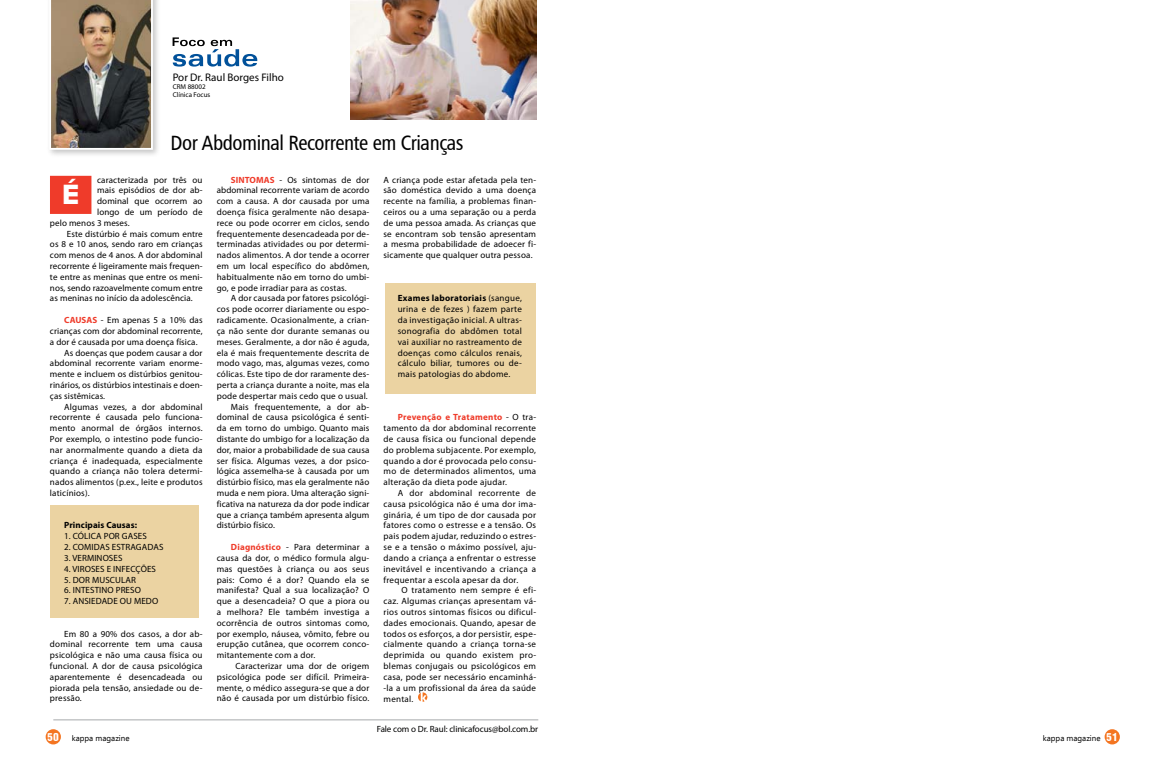
<style>
.page{position:relative;width:1163px;height:766px;background:#fff}
.page>*{position:absolute;margin:0;border:0;box-sizing:border-box;transform-origin:0 0}
.t1{font:28.9px "Proxima Nova Extrabld";color:#fff}
.t2{font:20.7px "Humanist 777 BT Roman Condensed B";letter-spacing:-.02em;color:#000}
.t3{font:11px "Myriad Pro";color:#000}
.t4{font:9px/10.8px "Myriad Pro";letter-spacing:.015em;color:#000;text-align:justify}
.t5{font:9px "Myriad Pro";letter-spacing:-.01em;color:#000}
.t6{font:700 9px "Myriad Pro";letter-spacing:.01em;color:#000}
.t7{font:8px "Ebrima";color:#000}
.t8{font:7px/8px "Myriad Pro";color:#000}
.s1{font-weight:700;color:#ef3b2a}
.s2{font-weight:700}
.s3{font-family:"Helvetica Condensed Black Se";font-size:12px;color:#fff}
</style>
<div class="page">
<div style="left:1104px;top:729px;width:15px;height:15px;background:#f47521;border-radius:50%"></div>
<div style="left:46px;top:729px;width:15px;height:15px;background:#f47521;border-radius:50%"></div>
<div style="left:50px;top:505px;width:148px;height:112px;background:#ebd3a2"></div>
<div style="left:385px;top:283px;width:151px;height:110px;background:#ebd3a2"></div>
<svg style="left:418px;top:692px;width:9px;height:9px"></svg>
<div style="left:46px;top:0;width:115px;height:157px;background:#000;opacity:.23"></div>
<img style="left:49px;top:0;width:104px;height:150px">
<svg style="left:172px;top:37px;width:85px;height:30px"></svg>
<hr style="left:53px;top:719px;width:485px;height:1px;background:#a7a9ac">
<img style="left:350px;top:0;width:186px;height:119px">
<div style="left:50px;top:176px;width:41px;height:38px;background:#ef3b2a"></div>
<p class="t3" style="left:173px;top:71px;width:113px">Por Dr. Raul Borges Filho</p>
<p class="t8" style="left:173px;top:83px;width:39px">CRM 88002<br>Clínica Focus</p>
<h2 class="t2" style="left:170px;top:129px;width:294px">Dor Abdominal Recorrente em Crianças</h2>
<p class="t4" style="left:97px;top:174px;width:107px">caracterizada por três ou</p>
<p class="t4" style="left:97px;top:185px;width:107px">mais episódios de dor ab-</p>
<p class="t4" style="left:97px;top:195px;width:107px">dominal que ocorrem ao</p>
<p class="t4" style="left:97px;top:206px;width:107px">longo de um período de</p>
<p class="t4" style="left:50px;top:217px;width:81px">pelo menos 3 meses.</p>
<p class="t4" style="left:67px;top:228px;width:137px">Este distúrbio é mais comum entre</p>
<p class="t4" style="left:50px;top:239px;width:154px">os 8 e 10 anos, sendo raro em crianças</p>
<p class="t4" style="left:50px;top:249px;width:154px">com menos de 4 anos. A dor abdominal</p>
<p class="t4" style="left:50px;top:260px;width:154px">recorrente é ligeiramente mais frequen-</p>
<p class="t4" style="left:50px;top:271px;width:154px">te entre as meninas que entre os meni-</p>
<p class="t4" style="left:50px;top:282px;width:154px">nos, sendo razoavelmente comum entre</p>
<p class="t4" style="left:50px;top:293px;width:144px">as meninas no início da adolescência.</p>
<p class="t4" style="left:64px;top:314px;width:140px"><span class="s1">CAUSAS</span> - Em apenas 5 a 10% das</p>
<p class="t4" style="left:50px;top:325px;width:154px">crianças com dor abdominal recorrente,</p>
<p class="t4" style="left:50px;top:336px;width:149px">a dor é causada por uma doença física.</p>
<p class="t4" style="left:64px;top:347px;width:140px">As doenças que podem causar a dor</p>
<p class="t4" style="left:50px;top:357px;width:154px">abdominal recorrente variam enorme-</p>
<p class="t4" style="left:50px;top:368px;width:154px">mente e incluem os distúrbios genitou-</p>
<p class="t4" style="left:50px;top:379px;width:154px">rinários, os distúrbios intestinais e doen-</p>
<p class="t4" style="left:50px;top:390px;width:57px">ças sistêmicas.</p>
<p class="t4" style="left:64px;top:401px;width:140px">Algumas vezes, a dor abdominal</p>
<p class="t4" style="left:50px;top:411px;width:154px">recorrente é causada pelo funciona-</p>
<p class="t4" style="left:50px;top:422px;width:154px">mento anormal de órgãos internos.</p>
<p class="t4" style="left:50px;top:433px;width:154px">Por exemplo, o intestino pode funcio-</p>
<p class="t4" style="left:50px;top:444px;width:154px">nar anormalmente quando a dieta da</p>
<p class="t4" style="left:50px;top:455px;width:154px">criança é inadequada, especialmente</p>
<p class="t4" style="left:50px;top:465px;width:154px">quando a criança não tolera determi-</p>
<p class="t4" style="left:50px;top:476px;width:154px">nados alimentos (p.ex., leite e produtos</p>
<p class="t4" style="left:50px;top:487px;width:41px">laticínios).</p>
<p class="t6" style="left:64px;top:519px;width:74px">Principais Causas:</p>
<p class="t4" style="left:64px;top:530px;width:84px">1. CÓLICA POR GASES</p>
<p class="t4" style="left:64px;top:541px;width:101px">2. COMIDAS ESTRAGADAS</p>
<p class="t4" style="left:64px;top:552px;width:60px">3. VERMINOSES</p>
<p class="t4" style="left:64px;top:563px;width:93px">4. VIROSES E INFECÇÕES</p>
<p class="t4" style="left:64px;top:573px;width:73px">5. DOR MUSCULAR</p>
<p class="t4" style="left:64px;top:584px;width:78px">6. INTESTINO PRESO</p>
<p class="t4" style="left:64px;top:595px;width:96px">7. ANSIEDADE OU MEDO</p>
<p class="t4" style="left:50px;top:627px;width:154px;text-indent:14px">Em 80 a 90% dos casos, a dor ab&shy;dominal recorrente tem uma causa psicológica e não uma causa física ou funcional. A dor de causa psicológica aparentemente é desencadeada ou piorada pela tensão, ansiedade ou de&shy;pressão.</p>
<h1 class="t1" style="left:62px;top:181px;width:19px">É</h1>
<p class="t4" style="left:217px;top:174px;width:154px;text-indent:14px"><span class="s1">SINTOMAS</span> - Os sintomas de dor abdominal recorrente variam de acordo com a causa. A dor causada por uma doença física geralmente não desapa&shy;rece ou pode ocorrer em ciclos, sendo frequentemente desencadeada por de&shy;terminadas atividades ou por determi&shy;nados alimentos. A dor tende a ocorrer em um local específico do abdômen, habitualmente não em torno do umbi&shy;go, e pode irradiar para as costas.</p>
<p class="t4" style="left:231px;top:293px;width:140px">A dor causada por fatores psicológi-</p>
<p class="t4" style="left:217px;top:303px;width:154px">cos pode ocorrer diariamente ou espo-</p>
<p class="t4" style="left:217px;top:314px;width:154px">radicamente. Ocasionalmente, a crian-</p>
<p class="t4" style="left:217px;top:325px;width:154px">ça não sente dor durante semanas ou</p>
<p class="t4" style="left:217px;top:336px;width:154px">meses. Geralmente, a dor não é aguda,</p>
<p class="t4" style="left:217px;top:347px;width:154px">ela é mais frequentemente descrita de</p>
<p class="t4" style="left:217px;top:357px;width:154px">modo vago, mas, algumas vezes, como</p>
<p class="t4" style="left:217px;top:368px;width:154px">cólicas. Este tipo de dor raramente des-</p>
<p class="t4" style="left:217px;top:379px;width:154px">perta a criança durante a noite, mas ela</p>
<p class="t4" style="left:217px;top:390px;width:152px">pode despertar mais cedo que o usual.</p>
<p class="t4" style="left:231px;top:401px;width:140px">Mais frequentemente, a dor ab-</p>
<p class="t4" style="left:217px;top:411px;width:154px">dominal de causa psicológica é senti-</p>
<p class="t4" style="left:217px;top:422px;width:154px">da em torno do umbigo. Quanto mais</p>
<p class="t4" style="left:217px;top:433px;width:154px">distante do umbigo for a localização da</p>
<p class="t4" style="left:217px;top:444px;width:154px">dor, maior a probabilidade de sua causa</p>
<p class="t4" style="left:217px;top:455px;width:154px">ser física. Algumas vezes, a dor psico-</p>
<p class="t4" style="left:217px;top:465px;width:154px">lógica assemelha-se à causada por um</p>
<p class="t4" style="left:217px;top:476px;width:154px">distúrbio físico, mas ela geralmente não</p>
<p class="t4" style="left:217px;top:487px;width:154px">muda e nem piora. Uma alteração signi-</p>
<p class="t4" style="left:217px;top:498px;width:154px">ficativa na natureza da dor pode indicar</p>
<p class="t4" style="left:217px;top:509px;width:154px">que a criança também apresenta algum</p>
<p class="t4" style="left:217px;top:519px;width:60px">distúrbio físico.</p>
<p class="t4" style="left:217px;top:541px;width:154px;text-indent:14px"><span class="s1">Diagnóstico</span> - Para determinar a causa da dor, o médico formula algu&shy;mas questões à criança ou aos seus pais: Como é a dor? Quando ela se manifesta? Qual a sua localização? O que a desencadeia? O que a piora ou a melhora? Ele também investiga a ocorrência de outros sintomas como, por exemplo, náusea, vômito, febre ou erupção cutânea, que ocorrem conco&shy;mitantemente com a dor.</p>
<p class="t4" style="left:217px;top:660px;width:154px;text-indent:19px">Caracterizar uma dor de origem psicológica pode ser difícil. Primeira&shy;mente, o médico assegura-se que a dor não é causada por um distúrbio físico.</p>
<p class="t4" style="left:383px;top:174px;width:154px">A criança pode estar afetada pela ten&shy;são doméstica devido a uma doença recente na família, a problemas finan&shy;ceiros ou a uma separação ou a perda de uma pessoa amada. As crianças que se encontram sob tensão apresentam a mesma probabilidade de adoecer fi&shy;sicamente que qualquer outra pessoa.</p>
<p class="t4" style="left:397px;top:293px;width:126px"><span class="s2">Exames laboratoriais</span> (sangue, urina e de fezes ) fazem parte da investigação inicial. A ultras&shy;sonografia do abdômen total vai auxiliar no rastreamento de doenças como cálculos renais, cálculo biliar, tumores ou de&shy;mais patologias do abdome.</p>
<p class="t4" style="left:383px;top:411px;width:154px;text-indent:14px"><span class="s1">Prevenção e Tratamento</span> - O tra&shy;tamento da dor abdominal recorrente de causa física ou funcional depende do problema subjacente. Por exemplo, quando a dor é provocada pelo consu&shy;mo de determinados alimentos, uma alteração da dieta pode ajudar.</p>
<p class="t4" style="left:383px;top:487px;width:154px;text-indent:14px">A dor abdominal recorrente de causa psicológica não é uma dor ima&shy;ginária, é um tipo de dor causada por fatores como o estresse e a tensão. Os pais podem ajudar, reduzindo o estres&shy;se e a tensão o máximo possível, aju&shy;dando a criança a enfrentar o estresse inevitável e incentivando a criança a frequentar a escola apesar da dor.</p>
<p class="t4" style="left:383px;top:584px;width:154px;text-indent:18px">O tratamento nem sempre é efi&shy;caz. Algumas crianças apresentam vá&shy;rios outros sintomas físicos ou dificul&shy;dades emocionais. Quando, apesar de todos os esforços, a dor persistir, espe&shy;cialmente quando a criança torna-se deprimida ou quando existem pro&shy;blemas conjugais ou psicológicos em casa, pode ser necessário encaminhá--la a um profissional da área da saúde mental.</p>
<p class="t5" style="left:377px;top:723px;width:163px">Fale com o Dr. Raul: clinicafocus@bol.com.br</p>
<p class="t7" style="left:48px;top:731px;width:83px"><span class="s3">50</span> kappa magazine</p>
<p class="t7" style="left:1042px;top:731px;width:76px">kappa magazine <span class="s3">51</span></p>
</div>
